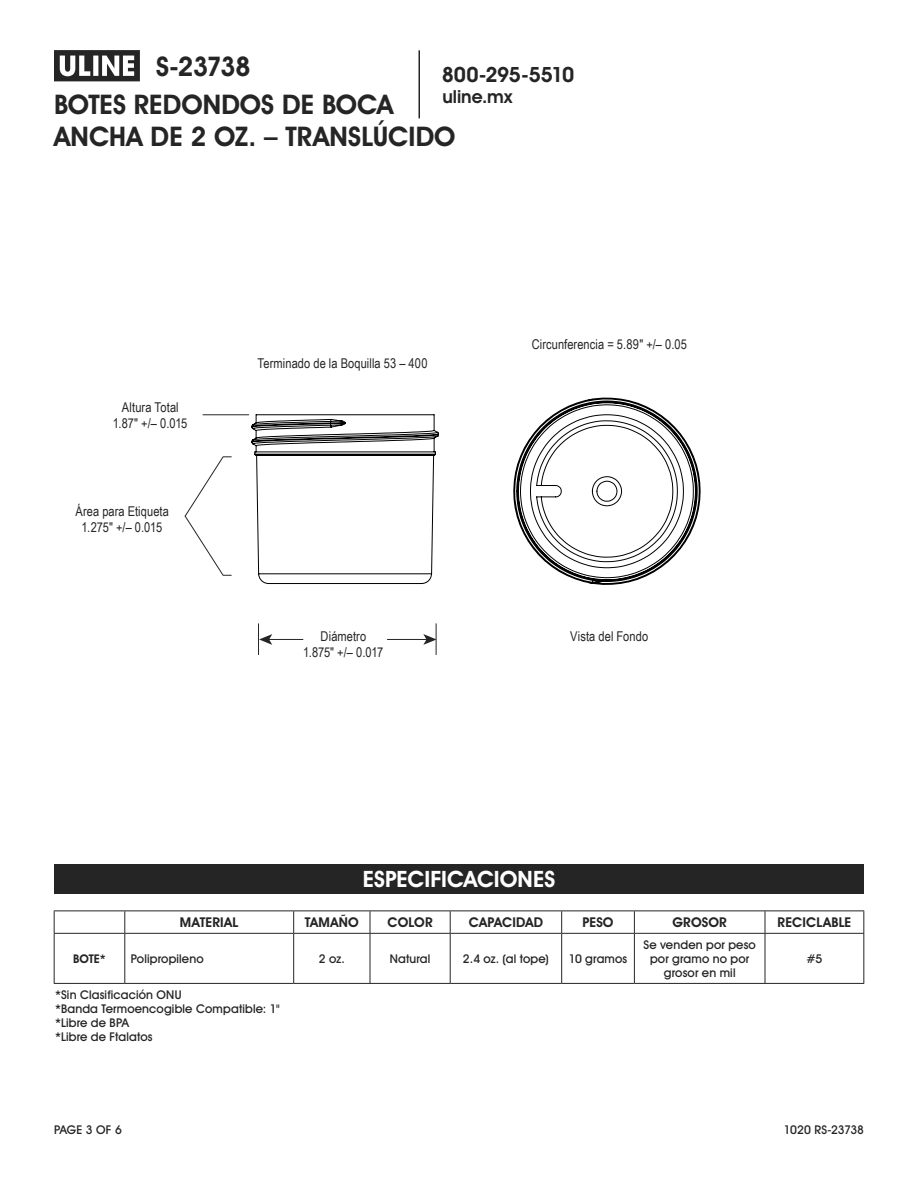
<style>
.page{position:relative;width:918px;height:1188px;background:#fff}
.page>*{position:absolute;margin:0;border:0;box-sizing:border-box;transform-origin:0 0}
.t1{font:700 27px/38.1px "Uline Two Knine";color:#252525}
.t2{font:700 22.5px "Uline Two Knine";color:#fff}
.t3{font:700 21px "Uline Two Knine";letter-spacing:-.02em;color:#252525}
.t4{font:700 18px "Uline Two Knine";color:#252525}
.t5{font:13.5px/16.2px "Arial Narrow";letter-spacing:.005em;color:#252525;text-align:center}
.t6{font:700 13.5px "Uline Two Knine";letter-spacing:.015em;color:#252525}
.t7{font:12px/13.8px "Uline Two Knine";letter-spacing:.015em;color:#252525;text-align:center}
.t8{font:12px "Uline Two Knine";letter-spacing:-.015em;color:#252525}
.t9{font:700 12px "Uline Two Knine";color:#252525}
</style>
<div class="page">
<hr style="left:418px;top:50px;width:2px;height:68px;background:#252525">
<svg style="left:54px;top:50px;width:86px;height:31px"></svg>
<div style="left:54px;top:864px;width:810px;height:30px;background:#252525"></div>
<hr style="left:54px;top:910px;width:71px;height:1px;background:#252525">
<svg style="left:54px;top:911px;width:1px;height:22px"></svg>
<hr style="left:125px;top:910px;width:169px;height:1px;background:#252525">
<svg style="left:124px;top:911px;width:1px;height:22px"></svg>
<hr style="left:294px;top:910px;width:76px;height:1px;background:#252525">
<svg style="left:293px;top:911px;width:1px;height:22px"></svg>
<hr style="left:370px;top:910px;width:80px;height:1px;background:#252525">
<svg style="left:370px;top:911px;width:1px;height:22px"></svg>
<hr style="left:450px;top:910px;width:112px;height:1px;background:#252525">
<svg style="left:450px;top:911px;width:1px;height:22px"></svg>
<hr style="left:562px;top:910px;width:72px;height:1px;background:#252525">
<svg style="left:561px;top:911px;width:1px;height:22px"></svg>
<hr style="left:634px;top:910px;width:131px;height:1px;background:#252525">
<svg style="left:634px;top:911px;width:1px;height:22px"></svg>
<hr style="left:765px;top:910px;width:99px;height:1px;background:#252525">
<svg style="left:765px;top:911px;width:1px;height:22px"></svg>
<svg style="left:863px;top:911px;width:1px;height:22px"></svg>
<hr style="left:54px;top:934px;width:1px;height:49px;background:#252525">
<hr style="left:124px;top:934px;width:1px;height:49px;background:#252525">
<hr style="left:293px;top:934px;width:1px;height:49px;background:#252525">
<hr style="left:370px;top:934px;width:1px;height:49px;background:#252525">
<hr style="left:450px;top:934px;width:1px;height:49px;background:#252525">
<hr style="left:561px;top:934px;width:1px;height:49px;background:#252525">
<hr style="left:634px;top:934px;width:1px;height:49px;background:#252525">
<hr style="left:765px;top:934px;width:1px;height:49px;background:#252525">
<hr style="left:863px;top:934px;width:1px;height:49px;background:#252525">
<hr style="left:54px;top:983px;width:71px;height:1px;background:#252525">
<hr style="left:125px;top:983px;width:169px;height:1px;background:#252525">
<hr style="left:294px;top:983px;width:76px;height:1px;background:#252525">
<hr style="left:370px;top:983px;width:80px;height:1px;background:#252525">
<hr style="left:450px;top:983px;width:112px;height:1px;background:#252525">
<hr style="left:562px;top:983px;width:72px;height:1px;background:#252525">
<hr style="left:634px;top:983px;width:131px;height:1px;background:#252525">
<hr style="left:765px;top:983px;width:99px;height:1px;background:#252525">
<hr style="left:54px;top:933px;width:71px;height:1px;background:#252525">
<hr style="left:125px;top:933px;width:169px;height:1px;background:#252525">
<hr style="left:294px;top:933px;width:76px;height:1px;background:#252525">
<hr style="left:370px;top:933px;width:80px;height:1px;background:#252525">
<hr style="left:450px;top:933px;width:112px;height:1px;background:#252525">
<hr style="left:562px;top:933px;width:72px;height:1px;background:#252525">
<hr style="left:634px;top:933px;width:131px;height:1px;background:#252525">
<hr style="left:765px;top:933px;width:99px;height:1px;background:#252525">
<hr style="left:203px;top:414px;width:46px;height:1px;background:#252525">
<hr style="left:268px;top:639px;width:35px;height:1px;background:#252525">
<svg style="left:259px;top:634px;width:13px;height:11px"></svg>
<hr style="left:387px;top:639px;width:40px;height:1px;background:#252525">
<svg style="left:423px;top:634px;width:13px;height:11px"></svg>
<svg style="left:184px;top:456px;width:48px;height:120px"></svg>
<hr style="left:258px;top:623px;width:1px;height:32px;background:#252525">
<hr style="left:436px;top:623px;width:1px;height:32px;background:#252525">
<svg style="left:251px;top:414px;width:188px;height:170px"></svg>
<svg style="left:513px;top:397px;width:188px;height:188px"></svg>
<h1 class="t1" style="left:54px;top:47px;width:341px;text-indent:102px">S-23738<br>BOTES REDONDOS DE BOCA</h1>
<h1 class="t1" style="left:54px;top:118px;width:403px">ANCHA DE 2 OZ. – TRANSLÚCIDO</h1>
<h3 class="t3" style="left:442px;top:62px;width:134px">800-295-5510</h3>
<h3 class="t4" style="left:442px;top:86px;width:71px">uline.mx</h3>
<p class="t5" style="left:113px;top:399px;width:76px">Altura Total<br>1.87" +/– 0.015</p>
<p class="t5" style="left:75px;top:503px;width:95px">Área para Etiqueta<br>1.275" +/– 0.015</p>
<p class="t5" style="left:257px;top:354px;width:172px">Terminado de la Boquilla 53 – 400</p>
<p class="t5" style="left:532px;top:336px;width:157px">Circunferencia = 5.89" +/– 0.05</p>
<p class="t5" style="left:303px;top:628px;width:82px">Diámetro<br>1.875" +/– 0.017</p>
<p class="t5" style="left:570px;top:627px;width:79px">Vista del Fondo</p>
<h2 class="t2" style="left:363px;top:866px;width:194px">ESPECIFICACIONES</h2>
<p class="t6" style="left:180px;top:914px;width:60px">MATERIAL</p>
<p class="t6" style="left:305px;top:914px;width:56px">TAMAÑO</p>
<p class="t6" style="left:387px;top:914px;width:47px">COLOR</p>
<p class="t6" style="left:469px;top:914px;width:76px">CAPACIDAD</p>
<p class="t6" style="left:582px;top:914px;width:33px">PESO</p>
<p class="t6" style="left:672px;top:914px;width:56px">GROSOR</p>
<p class="t6" style="left:777px;top:914px;width:75px">RECICLABLE</p>
<p class="t9" style="left:73px;top:951px;width:34px">BOTE*</p>
<p class="t7" style="left:131px;top:952px;width:74px">Polipropileno</p>
<p class="t7" style="left:319px;top:952px;width:27px">2 oz.</p>
<p class="t7" style="left:390px;top:952px;width:42px">Natural</p>
<p class="t7" style="left:463px;top:952px;width:87px">2.4 oz. (al tope)</p>
<p class="t7" style="left:569px;top:952px;width:60px">10 gramos</p>
<p class="t7" style="left:55px;top:988px;width:226px;text-align:left">*Sin Clasificación ONU<br>*Banda Termoencogible Compatible: 1" *Libre de BPA<br>*Libre de Ftalatos</p>
<p class="t7" style="left:644px;top:937px;width:114px;line-height:14.4px">Se venden por peso por gramo no por grosor en mil</p>
<p class="t7" style="left:806px;top:952px;width:17px">#5</p>
<p class="t7" style="left:54px;top:1122px;width:69px">PAGE 3 OF 6</p>
<p class="t8" style="left:784px;top:1122px;width:82px">1020 RS-23738</p>
</div>
